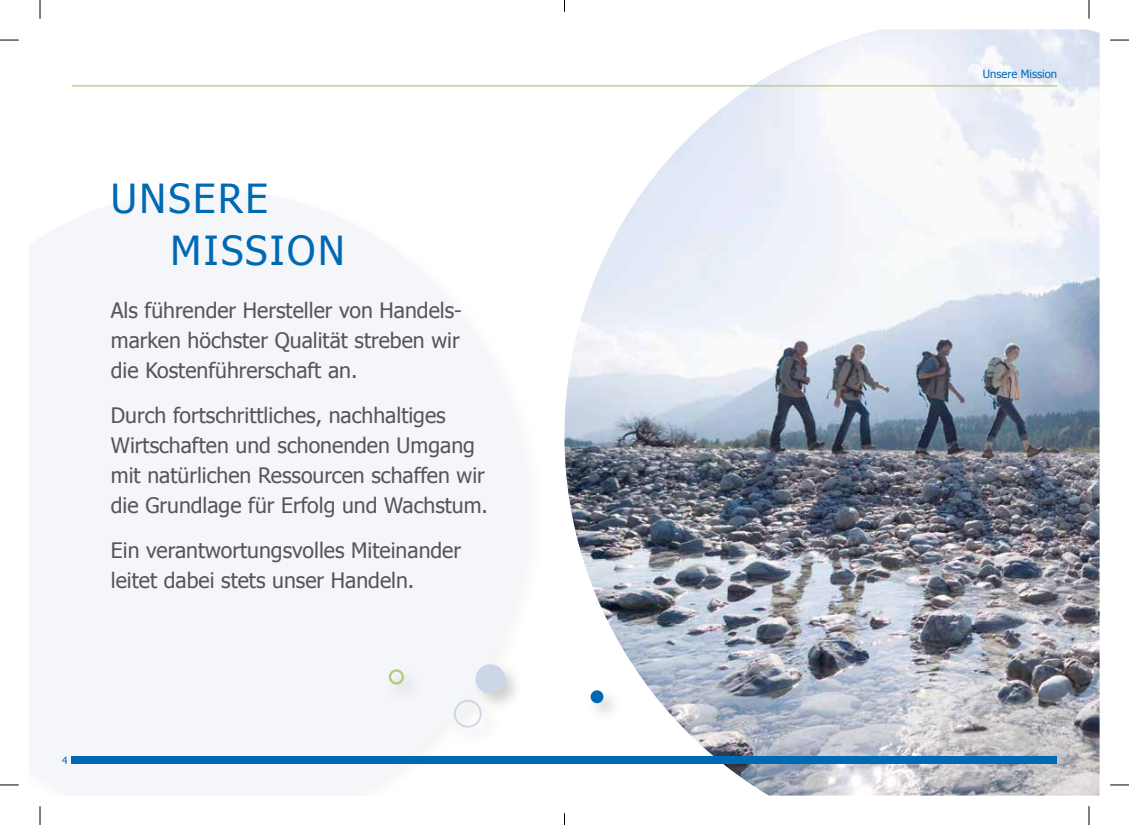
<style>
.page{position:relative;width:1129px;height:825px;background:#fff}
.page>*{position:absolute;margin:0;border:0;box-sizing:border-box;transform-origin:0 0}
.t1{font:40px/52.5px "Tahoma";letter-spacing:.06em;color:#0069b4}
.t2{font:21.25px/30px "Tahoma";color:#565656}
.t3{font:11.25px "Tahoma";color:#0069b4}
.t4{font:10px "Tahoma";color:#0069b4}
</style>
<div class="page">
<img style="left:564px;top:29px;width:535px;height:766px">
<svg style="left:29px;top:190px;width:498px;height:605px;fill:#f4f6fa"></svg>
<div style="left:472px;top:660px;width:52px;height:52px;background:#9c9d9d;opacity:.5"></div>
<div style="left:476px;top:664px;width:29px;height:29px;background:#cbd6e6;border-radius:50%"></div>
<div style="left:450px;top:695px;width:51px;height:51px;background:#9c9d9d;opacity:.5"></div>
<div style="left:454px;top:699px;width:28px;height:28px;border:2px solid #cbd6e6;border-radius:50%"></div>
<div style="left:587px;top:686px;width:35px;height:35px;background:#9c9d9d;opacity:.5"></div>
<div style="left:591px;top:690px;width:12px;height:12px;background:#0069b4;border-radius:50%"></div>
<div style="left:385px;top:665px;width:38px;height:37px;background:#f1f3f7"></div>
<div style="left:389px;top:669px;width:15px;height:15px;border:2px solid #b6cb74;border-radius:50%"></div>
<hr style="left:72px;top:85px;width:985px;height:1px;background:#b6cb74">
<div style="left:72px;top:756px;width:985px;height:7px;background:#0069b4"></div>
<svg style="left:0;top:39px;width:19px;height:2px"></svg>
<svg style="left:1110px;top:39px;width:19px;height:2px"></svg>
<svg style="left:0;top:784px;width:19px;height:1px"></svg>
<svg style="left:1110px;top:784px;width:19px;height:1px"></svg>
<svg style="left:39px;top:0;width:2px;height:19px"></svg>
<svg style="left:39px;top:806px;width:2px;height:18px"></svg>
<svg style="left:1088px;top:0;width:2px;height:19px"></svg>
<svg style="left:1088px;top:806px;width:2px;height:18px"></svg>
<h1 class="t1" style="left:170px;top:170px;width:176px;text-indent:-60px">UNSERE<br>MISSION</h1>
<p class="t2" style="left:111px;top:294px;width:353px;text-align:justify">Als führender Hersteller von Handels&shy;marken höchster Qualität streben wir die Kostenführerschaft an.</p>
<p class="t2" style="left:111px;top:399px;width:379px">Durch fortschrittliches, nachhaltiges Wirtschaften und schonenden Umgang mit natürlichen Ressourcen schaffen wir die Grundlage für Erfolg und Wachstum.</p>
<p class="t2" style="left:111px;top:534px;width:352px">Ein verantwortungsvolles Miteinander leitet dabei stets unser Handeln.</p>
<p class="t4" style="left:62px;top:753px;width:7px">4</p>
<p class="t3" style="left:983px;top:66px;width:76px">Unsere Mission</p>
</div>
